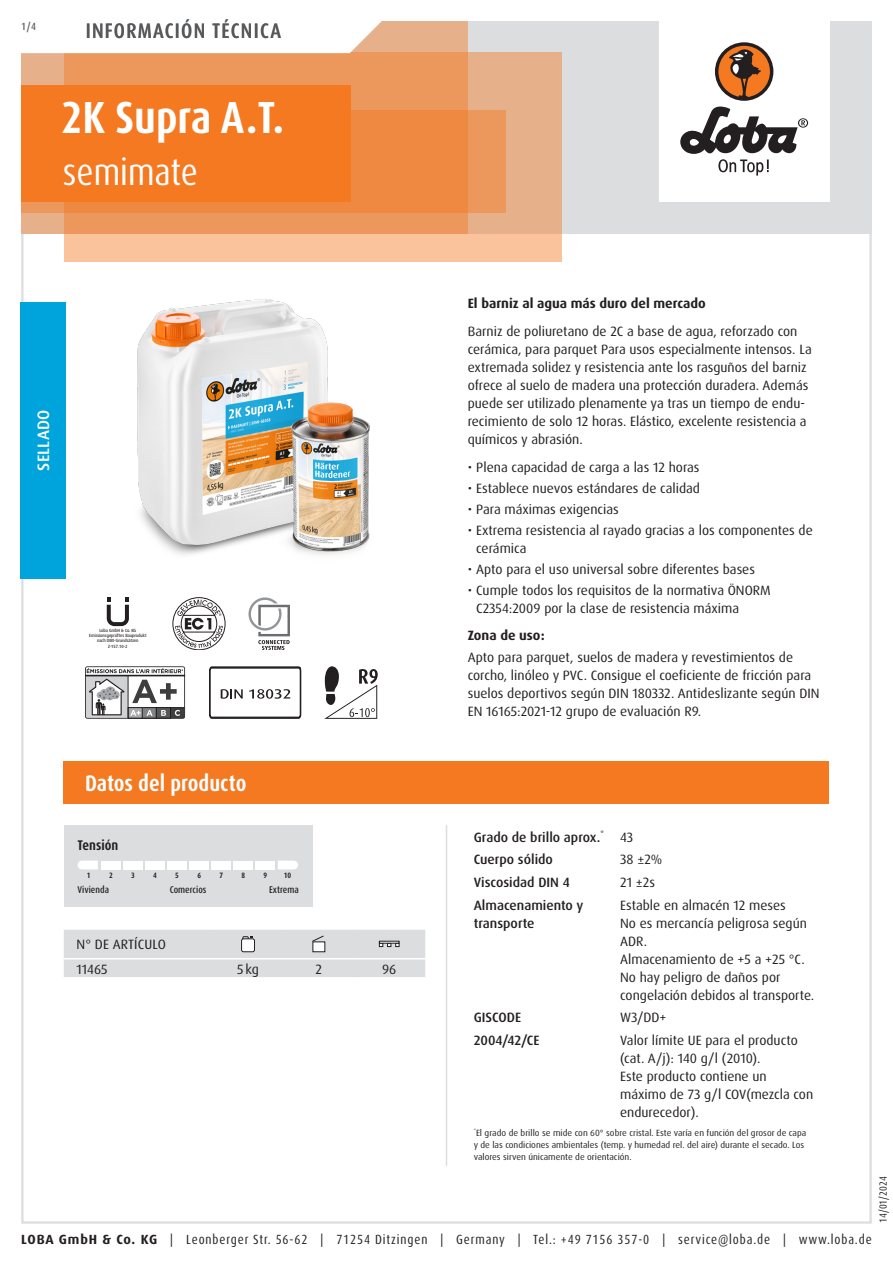
<style>
.page{position:relative;width:893px;height:1263px;background:#fff}
.page>*{position:absolute;margin:0;border:0;box-sizing:border-box;transform-origin:0 0}
.Produktname_weiss{font:700 condensed 45px "Dax Pro";color:#fff}
.Variante_weiss{font:condensed 37.5px "Dax Pro";color:#fff}
.Abschnitt{font:700 condensed 22.5px "Dax Pro";color:#fff}
.TI{font:500 condensed 21px "Dax Pro";letter-spacing:.06em;color:#57585a}
.Produktart_Versiegelung{font:500 16.5px "Dax Pro";letter-spacing:.01em;color:#fff}
.skala_name{font:700 condensed 14.1px "Dax Pro";color:#231f20}
.Text{font:13.5px/18px "Dax Pro";color:#231f20}
.Text_ohne_Silbentrennung{font:13.5px/18px "Dax Pro";color:#231f20}
.Text_Medium{font:500 13.5px/18px "Dax Pro";color:#231f20}
.Text_Bold{font:700 13.5px "Dax Pro";color:#231f20}
.Text_Großbuchstaben{font:13.5px "Dax Pro";letter-spacing:.01em;color:#231f20}
.Text_zentriert{font:13.5px "Dax Pro";color:#231f20}
.t1{font:condensed 13.35px "Dax Pro";letter-spacing:.065em;color:#231f20}
.t2{font:condensed 10.5px "Dax Pro";color:#231f20}
.t3{font:500 condensed 10.5px "Dax Pro";color:#57585a}
.skala_desc_middle{font:500 condensed 9.75px "Dax Pro";color:#231f20}
.skala_desc_left{font:500 condensed 9.75px "Dax Pro";color:#231f20}
.skala_desc_right{font:500 condensed 9.75px "Dax Pro";color:#231f20}
.Footnote{font:9px/12px "Dax Pro";color:#231f20}
.skala_number{font:700 condensed 7.8px "Dax Pro";color:#231f20}
.t4{font:500 expanded 4.5px/5.2px "Dax Pro";color:#231f20;text-align:center;scale:.82 1}
.s1{font-weight:700;font-stretch:normal}
</style>
<div class="page">
<hr style="left:446px;top:825px;width:1px;height:341px;background:#dcdddf">
<svg style="left:64px;top:929px;width:361px;height:48px;background:#dcddde"></svg>
<div style="left:64px;top:825px;width:249px;height:82px;background:#dcdddf"></div>
<svg style="left:78px;top:860px;width:20px;height:9px"></svg>
<div style="left:101px;top:860px;width:20px;height:9px;background:#fff"></div>
<div style="left:123px;top:860px;width:20px;height:9px;background:#fff"></div>
<div style="left:145px;top:860px;width:20px;height:9px;background:#fff"></div>
<div style="left:167px;top:860px;width:20px;height:9px;background:#fff"></div>
<div style="left:189px;top:860px;width:20px;height:9px;background:#fff"></div>
<div style="left:212px;top:860px;width:19px;height:9px;background:#fff"></div>
<div style="left:234px;top:860px;width:19px;height:9px;background:#fff"></div>
<div style="left:256px;top:860px;width:19px;height:9px;background:#fff"></div>
<svg style="left:278px;top:860px;width:20px;height:9px"></svg>
<div style="left:64px;top:761px;width:765px;height:43px;background:#f47921"></div>
<svg style="left:107px;top:597px;width:22px;height:29px"></svg>
<svg style="left:173px;top:597px;width:52px;height:53px"></svg>
<svg style="left:248px;top:597px;width:42px;height:53px"></svg>
<svg style="left:85px;top:666px;width:100px;height:53px"></svg>
<svg style="left:209px;top:667px;width:92px;height:51px"></svg>
<svg style="left:324px;top:666px;width:54px;height:53px"></svg>
<img style="left:137px;top:299px;width:233px;height:256px">
<div style="left:20px;top:302px;width:46px;height:276px;background:#00a4dc"></div>
<div style="left:21px;top:21px;width:851px;height:213px;background:#dcdddf"></div>
<div style="left:659px;top:0;width:170px;height:202px;background:#fff"></div>
<svg style="left:680px;top:106px;width:128px;height:70px"></svg>
<div style="left:715px;top:42px;width:58px;height:59px;background:#231f20;border-radius:50%"></div>
<svg style="left:718px;top:45px;width:52px;height:52px"></svg>
<div style="left:64px;top:52px;width:497px;height:209px;background:linear-gradient(to right,#fec79f,#efb992)"></div>
<div style="left:21px;top:111px;width:485px;height:102px;background:#ec975b"></div>
<svg style="left:21px;top:21px;width:447px;height:213px;background:#ec9355"></svg>
<svg style="left:21px;top:21px;width:411px;height:34px;background:#faede4"></svg>
<div style="left:21px;top:85px;width:330px;height:117px;background:#f47921"></div>
<p class="t3" style="left:21px;top:19px;width:16px">1/4</p>
<p class="TI" style="left:86px;top:17px;width:197px">INFORMACIÓN TÉCNICA</p>
<p class="Produktname_weiss" style="left:61px;top:89px;width:225px">2K Supra A.T.</p>
<p class="Variante_weiss" style="left:63px;top:148px;width:137px">semimate</p>
<p class="Produktart_Versiegelung" style="left:33px;top:471px;width:62px;rotate:-90deg">SELLADO</p>
<p class="t4" style="left:89px;top:628px;width:71px">Loba GmbH &amp; Co. KG<br>Emissionsgeprüftes Bauprodukt nach DIBt-Grundsätzen<br>Z-157.10-2</p>
<p class="Abschnitt" style="left:85px;top:769px;width:163px">Datos del producto</p>
<p class="skala_name" style="left:78px;top:836px;width:42px">Tensión</p>
<p class="skala_number" style="left:87px;top:871px;width:5px">1</p>
<p class="skala_number" style="left:109px;top:871px;width:5px">2</p>
<p class="skala_number" style="left:131px;top:871px;width:5px">3</p>
<p class="skala_number" style="left:153px;top:871px;width:5px">4</p>
<p class="skala_number" style="left:175px;top:871px;width:5px">5</p>
<p class="skala_number" style="left:197px;top:871px;width:5px">6</p>
<p class="skala_number" style="left:219px;top:871px;width:5px">7</p>
<p class="skala_number" style="left:241px;top:871px;width:5px">8</p>
<p class="skala_number" style="left:264px;top:871px;width:5px">9</p>
<p class="skala_number" style="left:284px;top:871px;width:9px">10</p>
<p class="skala_desc_left" style="left:78px;top:883px;width:33px">Vivienda</p>
<p class="skala_desc_middle" style="left:170px;top:883px;width:38px">Comercios</p>
<p class="skala_desc_right" style="left:269px;top:883px;width:31px">Extrema</p>
<p class="Text_Großbuchstaben" style="left:77px;top:936px;width:91px">N° DE ARTÍCULO</p>
<p class="Text" style="left:77px;top:960px;width:32px">11465</p>
<p class="Text_zentriert" style="left:237px;top:960px;width:23px">5kg</p>
<p class="Text_zentriert" style="left:315px;top:960px;width:8px">2</p>
<p class="Text_zentriert" style="left:382px;top:960px;width:16px">96</p>
<p class="Text_Bold" style="left:468px;top:295px;width:240px">El barniz al agua más duro del mercado</p>
<p class="Text" style="left:468px;top:323px;width:346px">Barniz de poliuretano de 2C a base de agua, reforzado con cerámica, para parquet Para usos especialmente intensos. La extremada solidez y resistencia ante los rasguños del barniz ofrece al suelo de madera una protección duradera. Además puede ser utilizado plenamente ya tras un tiempo de endu&shy;recimiento de solo 12 horas. Elástico, excelente resistencia a químicos y abrasión.</p>
<p class="Text" style="left:468px;top:458px;width:233px">• Plena capacidad de carga a las 12 horas</p>
<p class="Text" style="left:468px;top:479px;width:234px">• Establece nuevos estándares de calidad</p>
<p class="Text" style="left:468px;top:500px;width:153px">• Para máximas exigencias</p>
<p class="Text" style="left:476px;top:521px;width:338px;text-indent:-9px">• Extrema resistencia al rayado gracias a los componentes de cerámica</p>
<p class="Text" style="left:468px;top:560px;width:289px">• Apto para el uso universal sobre diferentes bases</p>
<p class="Text" style="left:476px;top:581px;width:296px;text-indent:-9px">• Cumple todos los requisitos de la normativa ÖNORM<br>C2354:2009 por la clase de resistencia máxima</p>
<p class="Text_Bold" style="left:468px;top:627px;width:78px">Zona de uso:</p>
<p class="Text" style="left:468px;top:648px;width:353px">Apto para parquet, suelos de madera y revestimientos de corcho, linóleo y PVC. Consigue el coeficiente de fricción para suelos deportivos según DIN 180332. Antideslizante según DIN EN 16165:2021-12 grupo de evaluación R9.</p>
<p class="Text_Medium" style="left:474px;top:828px;width:132px">Grado de brillo aprox.<sup>*</sup></p>
<p class="Text_ohne_Silbentrennung" style="left:620px;top:828px;width:15px">43</p>
<p class="Text_Medium" style="left:474px;top:851px;width:81px">Cuerpo sólido</p>
<p class="Text_ohne_Silbentrennung" style="left:620px;top:851px;width:44px">38 ±2%</p>
<p class="Text_Medium" style="left:474px;top:873px;width:97px">Viscosidad DIN 4</p>
<p class="Text_ohne_Silbentrennung" style="left:620px;top:873px;width:36px">21 ±2s</p>
<p class="Text_Medium" style="left:474px;top:896px;width:111px">Almacenamiento y transporte</p>
<p class="Text_ohne_Silbentrennung" style="left:620px;top:896px;width:167px">Estable en almacén 12 meses</p>
<p class="Text_ohne_Silbentrennung" style="left:620px;top:914px;width:188px">No es mercancía peligrosa según<br>ADR.</p>
<p class="Text_ohne_Silbentrennung" style="left:620px;top:950px;width:196px">Almacenamiento de +5 a +25 °C.<br>No hay peligro de daños por congelación debidos al transporte.</p>
<p class="Text_Medium" style="left:474px;top:1008px;width:49px">GISCODE</p>
<p class="Text_ohne_Silbentrennung" style="left:620px;top:1008px;width:48px">W3/DD+</p>
<p class="Text_Medium" style="left:474px;top:1031px;width:67px">2004/42/CE</p>
<p class="Text_ohne_Silbentrennung" style="left:620px;top:1031px;width:179px">Valor límite UE para el producto (cat. A/j): 140 g/l (2010).</p>
<p class="Text_ohne_Silbentrennung" style="left:620px;top:1067px;width:195px">Este producto contiene un máximo de 73 g/l COV(mezcla con endurecedor).</p>
<p class="Footnote" style="left:474px;top:1127px;width:334px"><sup>*</sup>El grado de brillo se mide con 60° sobre cristal. Este varía en función del grosor de capa y de las condiciones ambientales (temp. y humedad rel. del aire) durante el secado. Los valores sirven únicamente de orientación.</p>
<p class="t2" style="left:876px;top:1222px;width:48px;rotate:-90deg">14/01/2024</p>
<p class="t1" style="left:21px;top:1230px;width:852px"><span class="s1">LOBA GmbH &amp; Co. KG</span> | Leonberger Str. 56-62 | 71254 Ditzingen | Germany | Tel.: +49 7156 357-0 | service@loba.de | www.loba.de</p>
</div>
